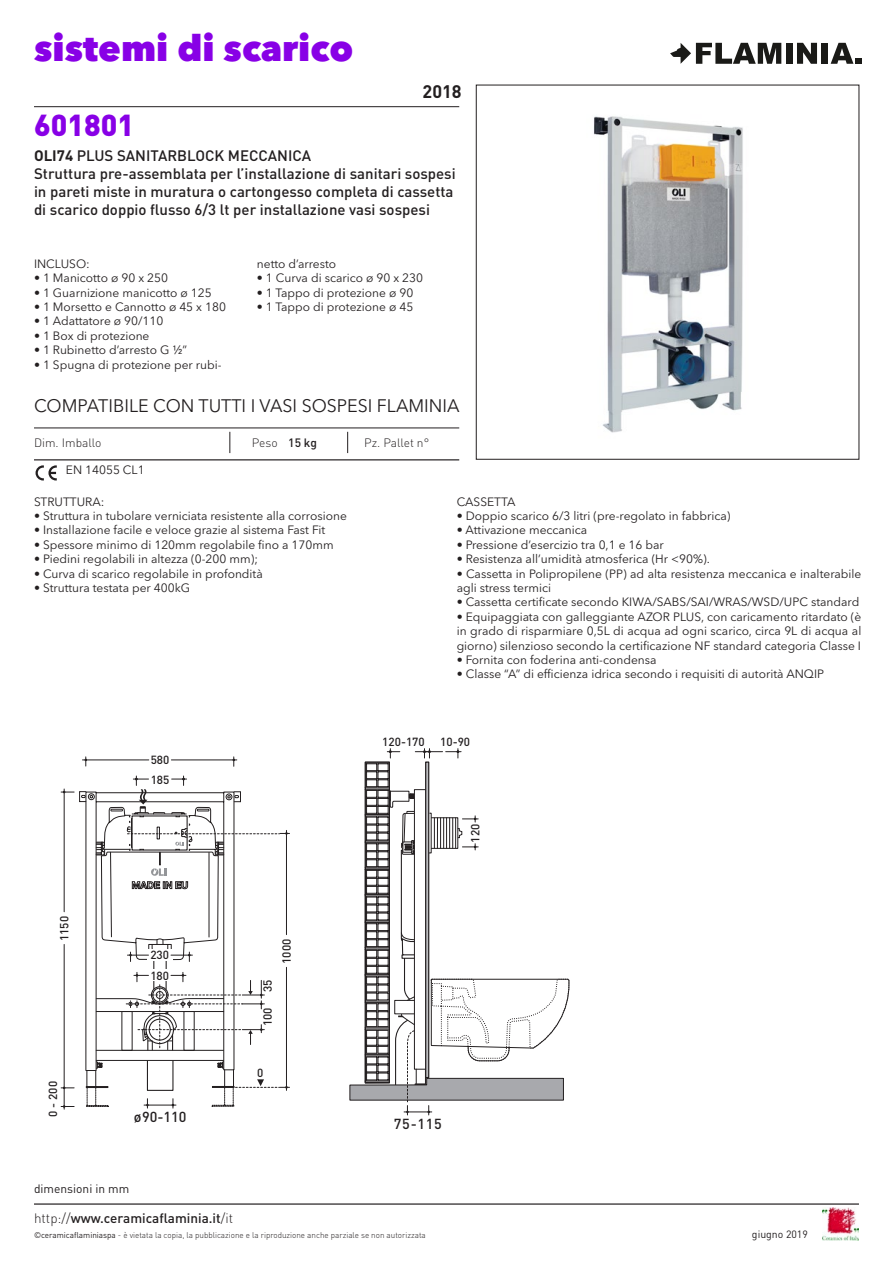
<style>
.page{position:relative;width:893px;height:1263px;background:#fff}
.page>*{position:absolute;margin:0;border:0;box-sizing:border-box;transform-origin:0 0}
.t1{font:800 36px "Avenir Next LT Pro";color:#8800e6}
.t2{font:900 30px "DIN";color:#8800e6}
.t3{font:18px "Avenir Next LT Pro";color:#231f20}
.t4{font:700 18px "DIN";color:#231f20}
.t5{font:500 15px/18px "DIN";color:#231f20}
.t6{font:500 14.4px "DIN";letter-spacing:.05em;color:#231f20}
.t7{font:500 13.5px "DIN";color:#231f20}
.t8{font:12px/14.4px "Avenir Next LT Pro";color:#231f20}
.t9{font:300 12px "DIN";color:#231f20}
.t10{font:12px "DIN";color:#231f20}
.t11{font:500 11.7px/19px "DIN";color:#231f20}
.t12{font:10.5px "DIN";color:#231f20}
.t13{font:300 8.25px "DIN";color:#231f20}
.s1{font-weight:700}
.s2{font-weight:500}
.s3{font-weight:300}
.s4{font-weight:400}
</style>
<div class="page">
<hr style="left:34px;top:1203px;width:825px;height:2px;background:#231f20">
<img style="left:822px;top:1208px;width:37px;height:32px">
<svg style="left:670px;top:43px;width:111px;height:21px"></svg>
<div style="left:786px;top:43px;width:6px;height:21px;background:#1a1a17"></div>
<svg style="left:797px;top:43px;width:20px;height:21px"></svg>
<div style="left:822px;top:43px;width:6px;height:21px;background:#1a1a17"></div>
<svg style="left:831px;top:43px;width:30px;height:21px"></svg>
<hr style="left:34px;top:459px;width:425px;height:1px;background:#231f20">
<hr style="left:34px;top:106px;width:425px;height:1px;background:#231f20">
<svg style="left:36px;top:465px;width:21px;height:15px"></svg>
<hr style="left:171px;top:760px;width:66px;height:1px;background:#231f20">
<hr style="left:82px;top:760px;width:67px;height:1px;background:#231f20">
<svg style="left:232px;top:757px;width:3px;height:9px"></svg>
<svg style="left:85px;top:757px;width:2px;height:9px"></svg>
<hr style="left:64px;top:944px;width:1px;height:165px;background:#231f20">
<hr style="left:286px;top:830px;width:1px;height:105px;background:#231f20">
<svg style="left:61px;top:776px;width:180px;height:332px"></svg>
<svg style="left:127px;top:833px;width:163px;height:270px"></svg>
<svg style="left:349px;top:749px;width:221px;height:366px"></svg>
<img style="left:594px;top:116px;width:149px;height:317px">
<div style="left:476px;top:85px;width:383px;height:375px;border:1px solid #231f20"></div>
<hr style="left:34px;top:428px;width:425px;height:1px;background:#231f20">
<svg style="left:230px;top:432px;width:1px;height:21px"></svg>
<svg style="left:347px;top:432px;width:1px;height:21px"></svg>
<h1 class="t1" style="left:34px;top:26px;width:321px">sistemi di scarico</h1>
<h2 class="t2" style="left:34px;top:105px;width:102px">601801</h2>
<h3 class="t4" style="left:423px;top:79px;width:41px">2018</h3>
<p class="t5" style="left:34px;top:146px;width:423px"><span class="s1">OLI74</span> PLUS SANITARBLOCK MECCANICA<br>Struttura pre-assemblata per l’installazione di sanitari sospesi in pareti miste in muratura o cartongesso completa di cassetta di scarico doppio flusso 6/3 lt per installazione vasi sospesi</p>
<p class="t8" style="left:34px;top:256px;width:57px">INCLUSO:</p>
<p class="t8" style="left:34px;top:271px;width:136px">• 1 Manicotto ø 90 x 250</p>
<p class="t8" style="left:34px;top:285px;width:179px">• 1 Guarnizione manicotto ø 125</p>
<p class="t8" style="left:34px;top:299px;width:193px">• 1 Morsetto e Cannotto ø 45 x 180</p>
<p class="t8" style="left:34px;top:314px;width:131px">• 1 Adattatore ø 90/110</p>
<p class="t8" style="left:34px;top:328px;width:117px">• 1 Box di protezione</p>
<p class="t8" style="left:34px;top:343px;width:155px">• 1 Rubinetto d’arresto G ½”</p>
<p class="t8" style="left:34px;top:357px;width:189px">• 1 Spugna di protezione per rubi-</p>
<p class="t8" style="left:257px;top:256px;width:81px">netto d’arresto</p>
<p class="t8" style="left:257px;top:271px;width:168px">• 1 Curva di scarico ø 90 x 230</p>
<p class="t8" style="left:257px;top:285px;width:158px">• 1 Tappo di protezione ø 90</p>
<p class="t8" style="left:257px;top:299px;width:158px">• 1 Tappo di protezione ø 45</p>
<h3 class="t3" style="left:34px;top:395px;width:427px">COMPATIBILE CON TUTTI I VASI SOSPESI FLAMINIA</h3>
<p class="t9" style="left:34px;top:435px;width:69px">Dim. Imballo</p>
<p class="t9" style="left:252px;top:435px;width:67px">Peso <span class="s2">15 kg</span></p>
<p class="t9" style="left:364px;top:435px;width:66px">Pz. Pallet n°</p>
<p class="t8" style="left:66px;top:463px;width:80px">EN 14055 CL1</p>
<p class="t8" style="left:34px;top:494px;width:72px">STRUTTURA:</p>
<p class="t8" style="left:34px;top:508px;width:314px">• Struttura in tubolare verniciata resistente alla corrosione</p>
<p class="t8" style="left:34px;top:523px;width:293px">• Installazione facile e veloce grazie al sistema Fast Fit</p>
<p class="t8" style="left:34px;top:537px;width:301px">• Spessore minimo di 120mm regolabile fino a 170mm</p>
<p class="t8" style="left:34px;top:552px;width:225px">• Piedini regolabili in altezza (0-200 mm);</p>
<p class="t8" style="left:34px;top:566px;width:230px">• Curva di scarico regolabile in profondità</p>
<p class="t8" style="left:34px;top:580px;width:158px">• Struttura testata per 400kG</p>
<p class="t11" style="left:151px;top:750px;width:20px">580<br>185</p>
<p class="t11" style="left:54px;top:941px;width:26px;rotate:-90deg">1150</p>
<p class="t11" style="left:43px;top:1117px;width:37px;rotate:-90deg">0 - 200</p>
<p class="t11" style="left:150px;top:944px;width:20px;line-height:20.2px">230<br>180</p>
<p class="t6" style="left:134px;top:1107px;width:54px">ø90-110</p>
<p class="t10" style="left:34px;top:1181px;width:97px">dimensioni in mm</p>
<p class="t7" style="left:34px;top:1209px;width:201px"><span class="s3">http://</span>www.ceramicaflaminia.it<span class="s3">/it</span></p>
<p class="t11" style="left:258px;top:992px;width:14px;rotate:-90deg">35</p>
<p class="t11" style="left:258px;top:1026px;width:20px;rotate:-90deg">100</p>
<p class="t11" style="left:277px;top:964px;width:26px;rotate:-90deg">1000</p>
<p class="t11" style="left:257px;top:1062px;width:8px">0</p>
<p class="t8" style="left:457px;top:494px;width:60px">CASSETTA</p>
<p class="t8" style="left:457px;top:508px;width:275px">• Doppio scarico 6/3 litri (pre-regolato in fabbrica)</p>
<p class="t8" style="left:457px;top:523px;width:132px">• Attivazione meccanica</p>
<p class="t8" style="left:457px;top:537px;width:209px">• Pressione d’esercizio tra 0,1 e 16 bar</p>
<p class="t8" style="left:457px;top:552px;width:255px">• Resistenza all’umidità atmosferica (Hr &lt;90%).</p>
<p class="t8" style="left:457px;top:566px;width:406px">• Cassetta in Polipropilene (PP) ad alta resistenza meccanica e inalterabile agli stress termici</p>
<p class="t8" style="left:457px;top:595px;width:404px">• Cassetta certificate secondo KIWA/SABS/SAI/WRAS/WSD/UPC standard</p>
<p class="t8" style="left:457px;top:609px;width:406px;text-align:justify">• Equipaggiata con galleggiante AZOR PLUS, con caricamento ritardato (è in grado di risparmiare 0,5L di acqua ad ogni scarico, circa 9L di acqua al giorno) silenzioso secondo la certificazione NF standard categoria Classe I</p>
<p class="t8" style="left:457px;top:652px;width:201px">• Fornita con foderina anti-condensa</p>
<p class="t8" style="left:457px;top:667px;width:369px">• Classe “A” di efficienza idrica secondo i requisiti di autorità ANQIP</p>
<p class="t11" style="left:382px;top:732px;width:44px">120-170</p>
<p class="t11" style="left:440px;top:732px;width:31px">10-90</p>
<p class="t11" style="left:465px;top:843px;width:20px;rotate:-90deg">120</p>
<p class="t6" style="left:394px;top:1114px;width:50px">75-115</p>
<p class="t13" style="left:34px;top:1230px;width:393px"><span class="s4">©ceramicaflaminiaspa</span> - è vietata la copia, la pubblicazione e la riproduzione anche parziale se non autorizzata</p>
<p class="t12" style="left:752px;top:1228px;width:57px">giugno 2019</p>
</div>
